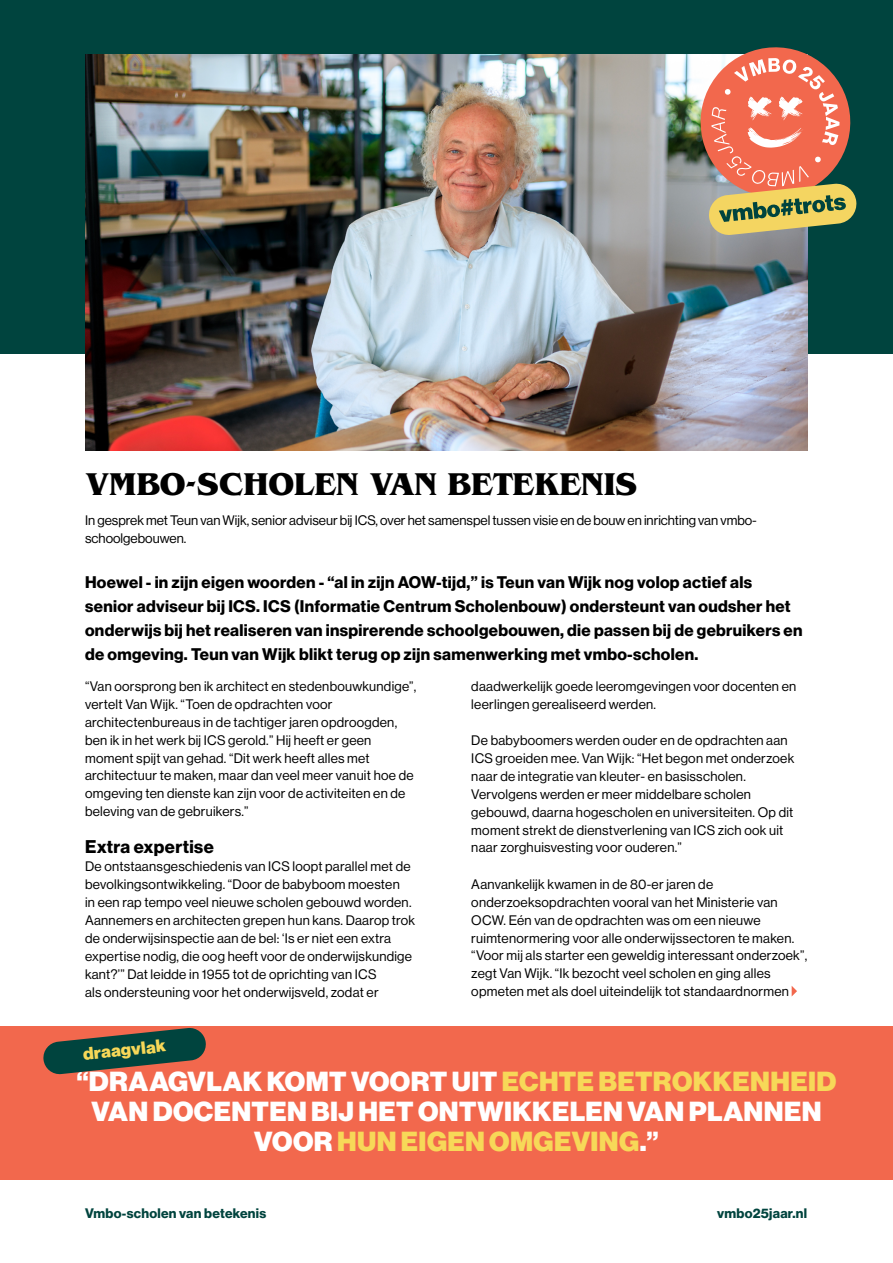
<style>
.page{position:relative;width:893px;height:1263px;background:#fff}
.page>*{position:absolute;margin:0;border:0;box-sizing:border-box;transform-origin:0 0}
.t1{font:700 33px "Benguiat Pro ITC";color:#000}
.t2{font:27px/30px "N Haas Grotesk DS Pro 95 Blk";letter-spacing:.015em;color:#fff;text-align:center}
.t3{font:18px "N Haas Grotesk DS Pro 75 Bd";letter-spacing:.02em;color:#000}
.t4{font:17.25px "N Haas Grotesk DS Pro 95 Blk";color:#f7d858}
.t5{font:16.5px/24px "N Haas Grotesk DS Pro 75 Bd";letter-spacing:.02em;color:#000}
.t6{font:13.5px/18px "N Haas Grotesk DS Pro 55 Rg";letter-spacing:.02em;color:#000}
.t7{font:13.5px/18px "N Haas Grotesk DS Pro 55 Rg";color:#000}
.t8{font:13.5px "N Haas Grotesk DS Pro 75 Bd";letter-spacing:.02em;color:#00443e}
.s1{color:#f7d858}
</style>
<div class="page">
<div style="left:0;top:0;width:893px;height:354px;background:#00443e"></div>
<img style="left:85px;top:54px;width:723px;height:397px">
<div style="left:0;top:1026px;width:893px;height:153px;background:#f2684d"></div>
<svg style="left:792px;top:986px;width:5px;height:10px"></svg>
<svg style="left:43px;top:1028px;width:163px;height:47px"></svg>
<svg style="left:701px;top:47px;width:155px;height:188px;background:#c68666"></svg>
<h1 class="t1" style="left:85px;top:465px;width:553px">VMBO-SCHOLEN VAN BETEKENIS</h1>
<p class="t7" style="left:85px;top:511px;width:673px">In gesprek met Teun van Wijk, senior adviseur bij ICS, over het samenspel tussen visie en de bouw en inrichting van vmbo&shy;schoolgebouwen.</p>
<p class="t5" style="left:85px;top:570px;width:719px">Hoewel - in zijn eigen woorden - “al in zijn AOW-tijd,” is Teun van Wijk nog volop actief als senior adviseur bij ICS. ICS (Informatie Centrum Scholenbouw) ondersteunt van oudsher het onderwijs bij het realiseren van inspirerende schoolgebouwen, die passen bij de gebruikers en de omgeving. Teun van Wijk blikt terug op zijn samenwerking met vmbo-scholen.</p>
<p class="t6" style="left:85px;top:677px;width:333px">“Van oorsprong ben ik architect en stedenbouwkundige”, vertelt Van Wijk. “Toen de opdrachten voor architectenbureaus in de tachtiger jaren opdroogden, ben ik in het werk bij ICS gerold.” Hij heeft er geen moment spijt van gehad. “Dit werk heeft alles met architectuur te maken, maar dan veel meer vanuit hoe de omgeving ten dienste kan zijn voor de activiteiten en de beleving van de gebruikers.”</p>
<h3 class="t3" style="left:85px;top:836px;width:130px">Extra expertise</h3>
<p class="t6" style="left:85px;top:857px;width:332px">De ontstaansgeschiedenis van ICS loopt parallel met de bevolkingsontwikkeling. “Door de babyboom moesten<br>in een rap tempo veel nieuwe scholen gebouwd worden.<br>Aannemers en architecten grepen hun kans. Daarop trok de onderwijsinspectie aan de bel: ‘Is er niet een extra expertise nodig, die oog heeft voor de onderwijskundige kant?’” Dat leidde in 1955 tot de oprichting van ICS<br>als ondersteuning voor het onderwijsveld, zodat er</p>
<p class="t4" style="left:82px;top:1044px;width:85px;rotate:-6deg">draagvlak</p>
<p class="t6" style="left:471px;top:677px;width:326px">daadwerkelijk goede leeromgevingen voor docenten en leerlingen gerealiseerd werden.</p>
<p class="t6" style="left:471px;top:731px;width:324px">De babyboomers werden ouder en de opdrachten aan ICS groeiden mee. Van Wijk: “Het begon met onderzoek naar de integratie van kleuter- en basisscholen.<br>Vervolgens werden er meer middelbare scholen gebouwd, daarna hogescholen en universiteiten. Op dit moment strekt de dienstverlening van ICS zich ook uit naar zorghuisvesting voor ouderen.”</p>
<p class="t6" style="left:471px;top:875px;width:337px">Aanvankelijk kwamen in de 80-er jaren de onderzoeksopdrachten vooral van het Ministerie van OCW. Eén van de opdrachten was om een nieuwe ruimtenormering voor alle onderwijssectoren te maken. “Voor mij als starter een geweldig interessant onderzoek”, zegt Van Wijk. “Ik bezocht veel scholen en ging alles opmeten met als doel uiteindelijk tot standaardnormen</p>
<h2 class="t2" style="left:76px;top:1067px;width:761px">“DRAAGVLAK KOMT VOORT UIT <span class="s1">ECHTE BETROKKENHEID<br></span>VAN DOCENTEN BIJ HET ONTWIKKELEN VAN PLANNEN<br>VOOR <span class="s1">HUN EIGEN OMGEVING</span>.”</h2>
<p class="t8" style="left:85px;top:1205px;width:183px">Vmbo-scholen van betekenis</p>
<p class="t8" style="left:717px;top:1205px;width:92px">vmbo25jaar.nl</p>
</div>
